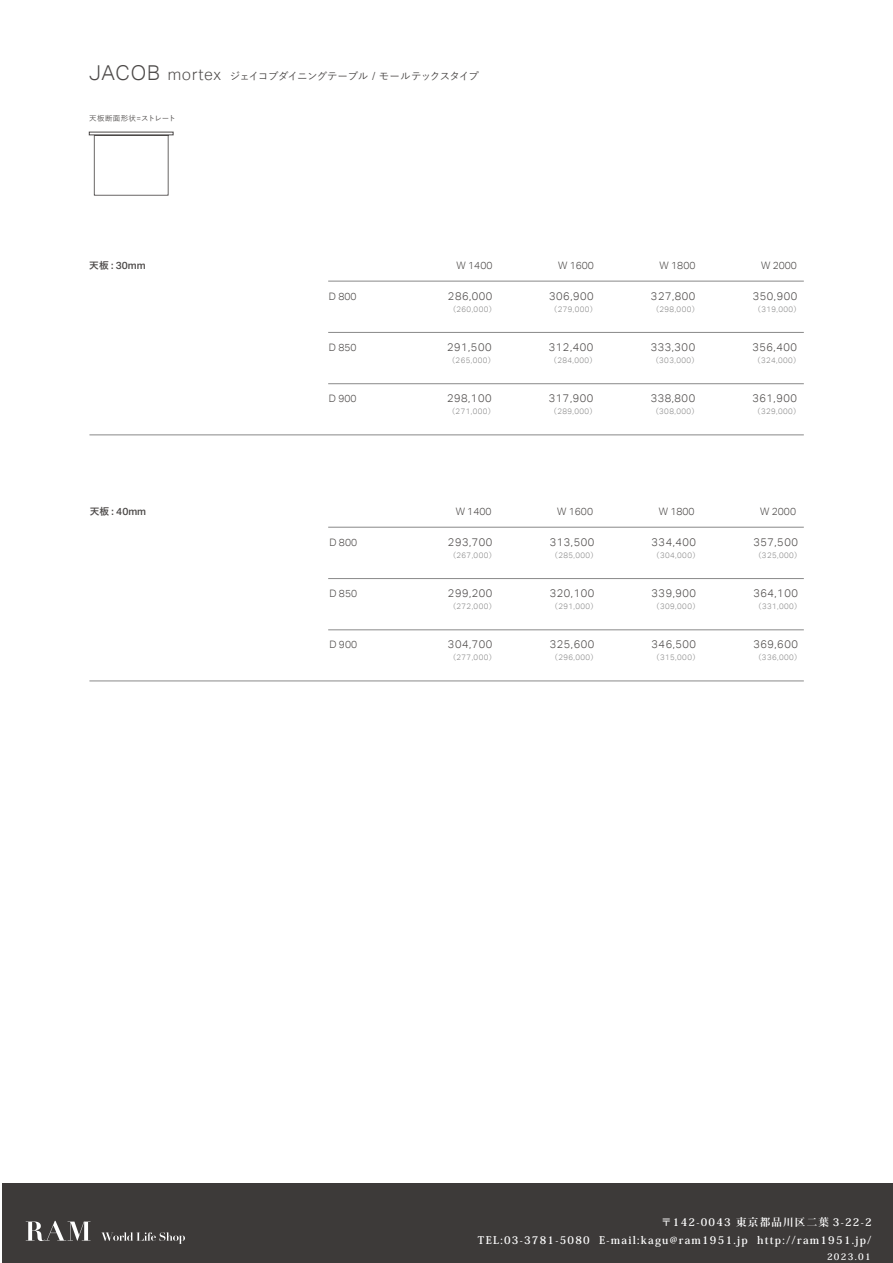
<style>
.page{position:relative;width:893px;height:1263px;background:#fff}
.page>*{position:absolute;margin:0;border:0;box-sizing:border-box;transform-origin:0 0}
.t1{font:300 10.95px "Aktiv Grotesk";letter-spacing:.05em;color:#4c4948}
.t2{font:700 10.5px/18px "Koz Min Pro";letter-spacing:.12em;color:#fff;text-align:right}
.t3{font:500 10.5px "Yu Go";letter-spacing:-.06em;color:#4c4948}
.t4{font:300 10.2px "Aktiv Grotesk";color:#4c4948}
.t5{font:500 10.2px "Aktiv Grotesk";color:#4c4948}
.t6{font:700 9px "Koz Min Pro";letter-spacing:.145em;color:#fff}
.t7{font:300 7.8px "Aktiv Grotesk";letter-spacing:.05em;color:#898989}
.t8{font:500 7.5px "Yu Go";letter-spacing:.05em;color:#4c4948}
.s1{font-family:"Aktiv Grotesk";font-weight:300;font-size:20.4px}
.s2{font-family:"Aktiv Grotesk";font-weight:300;font-size:15.75px}
.s3{font-family:"Aktiv Grotesk";font-weight:300;font-size:10.95px}
.s4{font-family:"Aktiv Grotesk";font-weight:300;font-size:7.8px}
.s5{font-family:"Yu Go";font-weight:700;font-size:9.75px}
.s6{font-family:"Yu Go";font-weight:500;font-size:7.5px}
</style>
<div class="page">
<hr style="left:328px;top:281px;width:476px;height:1px;background:#898989">
<hr style="left:328px;top:383px;width:476px;height:1px;background:#898989">
<hr style="left:328px;top:332px;width:476px;height:1px;background:#898989">
<hr style="left:89px;top:435px;width:715px;height:1px;background:#898989">
<hr style="left:328px;top:527px;width:476px;height:1px;background:#898989">
<hr style="left:328px;top:630px;width:476px;height:1px;background:#898989">
<hr style="left:328px;top:578px;width:476px;height:1px;background:#898989">
<hr style="left:89px;top:681px;width:715px;height:1px;background:#898989">
<svg style="left:94px;top:135px;width:75px;height:61px"></svg>
<div style="left:2px;top:1183px;width:891px;height:80px;background:#3d3a39"></div>
<svg style="left:26px;top:1221px;width:65px;height:20px"></svg>
<svg style="left:101px;top:1232px;width:84px;height:12px"></svg>
<h2 class="t3" style="left:89px;top:66px;width:391px"><span class="s1">JACOB</span> <span class="s2">mortex</span> ジェイコブダイニングテーブル <span class="s3">/</span> モールテックスタイプ</h2>
<p class="t8" style="left:89px;top:111px;width:88px">天板断面形状<span class="s4">=</span>ストレート</p>
<h3 class="t5" style="left:89px;top:260px;width:58px"><span class="s5">天板</span> : 30mm</h3>
<h3 class="t5" style="left:90px;top:506px;width:58px"><span class="s5">天板</span> : 40mm</h3>
<h3 class="t4" style="left:329px;top:290px;width:29px">D 800</h3>
<h3 class="t4" style="left:329px;top:341px;width:29px">D 850</h3>
<h3 class="t4" style="left:329px;top:393px;width:29px">D 900</h3>
<h3 class="t4" style="left:329px;top:536px;width:29px">D 800</h3>
<h3 class="t4" style="left:329px;top:587px;width:29px">D 850</h3>
<h3 class="t4" style="left:329px;top:639px;width:29px">D 900</h3>
<h3 class="t4" style="left:457px;top:260px;width:37px">W 1400</h3>
<h3 class="t4" style="left:558px;top:260px;width:37px">W 1600</h3>
<h3 class="t4" style="left:660px;top:260px;width:37px">W 1800</h3>
<h3 class="t4" style="left:761px;top:260px;width:37px">W 2000</h3>
<h1 class="t1" style="left:448px;top:289px;width:46px">286,000</h1>
<p class="t7" style="left:449px;top:304px;width:49px"><span class="s6">（</span>260,000<span class="s6">）</span></p>
<h1 class="t1" style="left:447px;top:341px;width:46px">291,500</h1>
<p class="t7" style="left:448px;top:356px;width:49px"><span class="s6">（</span>265,000<span class="s6">）</span></p>
<h1 class="t1" style="left:447px;top:392px;width:46px">298,100</h1>
<p class="t7" style="left:448px;top:407px;width:49px"><span class="s6">（</span>271,000<span class="s6">）</span></p>
<h1 class="t1" style="left:549px;top:289px;width:46px">306,900</h1>
<p class="t7" style="left:550px;top:304px;width:49px"><span class="s6">（</span>279,000<span class="s6">）</span></p>
<h1 class="t1" style="left:549px;top:341px;width:46px">312,400</h1>
<p class="t7" style="left:550px;top:356px;width:49px"><span class="s6">（</span>284,000<span class="s6">）</span></p>
<h1 class="t1" style="left:549px;top:392px;width:46px">317,900</h1>
<p class="t7" style="left:550px;top:407px;width:49px"><span class="s6">（</span>289,000<span class="s6">）</span></p>
<h1 class="t1" style="left:651px;top:289px;width:46px">327,800</h1>
<p class="t7" style="left:652px;top:304px;width:49px"><span class="s6">（</span>298,000<span class="s6">）</span></p>
<h1 class="t1" style="left:651px;top:341px;width:46px">333,300</h1>
<p class="t7" style="left:651px;top:356px;width:49px"><span class="s6">（</span>303,000<span class="s6">）</span></p>
<h1 class="t1" style="left:651px;top:392px;width:46px">338,800</h1>
<p class="t7" style="left:651px;top:407px;width:49px"><span class="s6">（</span>308,000<span class="s6">）</span></p>
<h1 class="t1" style="left:753px;top:289px;width:46px">350,900</h1>
<p class="t7" style="left:753px;top:304px;width:49px"><span class="s6">（</span>319,000<span class="s6">）</span></p>
<h1 class="t1" style="left:752px;top:341px;width:46px">356,400</h1>
<p class="t7" style="left:753px;top:356px;width:49px"><span class="s6">（</span>324,000<span class="s6">）</span></p>
<h1 class="t1" style="left:752px;top:392px;width:46px">361,900</h1>
<p class="t7" style="left:753px;top:407px;width:49px"><span class="s6">（</span>329,000<span class="s6">）</span></p>
<h3 class="t4" style="left:456px;top:506px;width:37px">W 1400</h3>
<h3 class="t4" style="left:557px;top:506px;width:37px">W 1600</h3>
<h3 class="t4" style="left:659px;top:506px;width:37px">W 1800</h3>
<h3 class="t4" style="left:760px;top:506px;width:37px">W 2000</h3>
<h1 class="t1" style="left:448px;top:536px;width:46px">293,700</h1>
<p class="t7" style="left:449px;top:550px;width:49px"><span class="s6">（</span>267,000<span class="s6">）</span></p>
<h1 class="t1" style="left:448px;top:587px;width:46px">299,200</h1>
<p class="t7" style="left:449px;top:602px;width:49px"><span class="s6">（</span>272,000<span class="s6">）</span></p>
<h1 class="t1" style="left:448px;top:638px;width:46px">304,700</h1>
<p class="t7" style="left:449px;top:653px;width:49px"><span class="s6">（</span>277,000<span class="s6">）</span></p>
<h1 class="t1" style="left:550px;top:536px;width:46px">313,500</h1>
<p class="t7" style="left:550px;top:550px;width:49px"><span class="s6">（</span>285,000<span class="s6">）</span></p>
<h1 class="t1" style="left:550px;top:587px;width:46px">320,100</h1>
<p class="t7" style="left:550px;top:602px;width:49px"><span class="s6">（</span>291,000<span class="s6">）</span></p>
<h1 class="t1" style="left:550px;top:638px;width:46px">325,600</h1>
<p class="t7" style="left:550px;top:653px;width:49px"><span class="s6">（</span>296,000<span class="s6">）</span></p>
<h1 class="t1" style="left:652px;top:536px;width:46px">334,400</h1>
<p class="t7" style="left:652px;top:550px;width:49px"><span class="s6">（</span>304,000<span class="s6">）</span></p>
<h1 class="t1" style="left:652px;top:587px;width:46px">339,900</h1>
<p class="t7" style="left:652px;top:602px;width:49px"><span class="s6">（</span>309,000<span class="s6">）</span></p>
<h1 class="t1" style="left:652px;top:638px;width:46px">346,500</h1>
<p class="t7" style="left:652px;top:653px;width:49px"><span class="s6">（</span>315,000<span class="s6">）</span></p>
<h1 class="t1" style="left:753px;top:536px;width:46px">357,500</h1>
<p class="t7" style="left:754px;top:550px;width:49px"><span class="s6">（</span>325,000<span class="s6">）</span></p>
<h1 class="t1" style="left:753px;top:587px;width:46px">364,100</h1>
<p class="t7" style="left:754px;top:602px;width:49px"><span class="s6">（</span>331,000<span class="s6">）</span></p>
<h1 class="t1" style="left:753px;top:638px;width:46px">369,600</h1>
<p class="t7" style="left:754px;top:653px;width:49px"><span class="s6">（</span>336,000<span class="s6">）</span></p>
<h2 class="t2" style="left:478px;top:1212px;width:395px">〒142-0043 東京都品川区二葉 3-22-2<br>TEL:03-3781-5080 E-mail:kagu@ram1951.jp http://ram1951.jp/</h2>
<p class="t6" style="left:827px;top:1250px;width:45px">2023.01</p>
</div>
